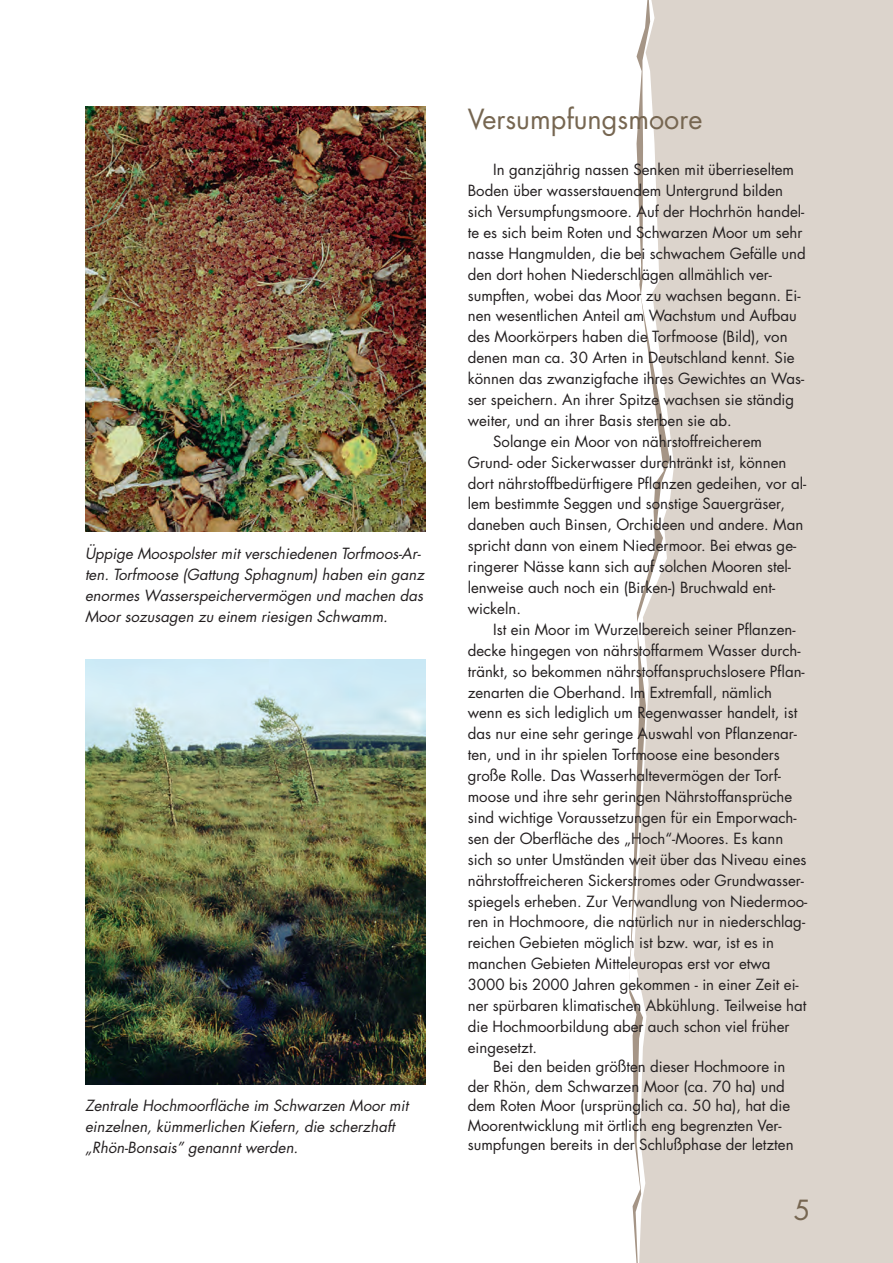
<style>
.page{position:relative;width:893px;height:1263px;background:#fff}
.page>*{position:absolute;margin:0;border:0;box-sizing:border-box;transform-origin:0 0}
.t1{font:27px "Futura";color:#766651}
.t2{font:15px/19.5px "Futura";color:#231f20}
.t3{font:italic 15px/21px "Futura";color:#231f20}
</style>
<div class="page">
<img style="left:85px;top:0;width:808px;height:1263px">
<p class="t3" style="left:85px;top:544px;width:341px">Üppige Moospolster mit verschiedenen Torfmoos-Ar&shy;ten. Torfmoose (Gattung Sphagnum) haben ein ganz enormes Wasserspeichervermögen und machen das Moor sozusagen zu einem riesigen Schwamm.</p>
<p class="t3" style="left:85px;top:1097px;width:325px">Zentrale Hochmoorfläche im Schwarzen Moor mit einzelnen, kümmerlichen Kiefern, die scherzhaft „Rhön-Bonsais” genannt werden.</p>
<h1 class="t1" style="left:468px;top:106px;width:236px">Versumpfungsmoore</h1>
<p class="t2" style="left:493px;top:161px;width:302px">In ganzjährig nassen Senken mit überrieseltem</p>
<p class="t2" style="left:468px;top:182px;width:317px">Boden über wasserstauendem Untergrund bilden</p>
<p class="t2" style="left:468px;top:203px;width:338px">sich Versumpfungsmoore. Auf der Hochrhön handel-</p>
<p class="t2" style="left:468px;top:224px;width:336px">te es sich beim Roten und Schwarzen Moor um sehr</p>
<p class="t2" style="left:468px;top:245px;width:340px">nasse Hangmulden, die bei schwachem Gefälle und</p>
<p class="t2" style="left:468px;top:266px;width:306px">den dort hohen Niederschlägen allmählich ver-</p>
<p class="t2" style="left:468px;top:286px;width:334px">sumpften, wobei das Moor zu wachsen begann. Ei-</p>
<p class="t2" style="left:468px;top:307px;width:330px">nen wesentlichen Anteil am Wachstum und Aufbau</p>
<p class="t2" style="left:468px;top:328px;width:321px">des Moorkörpers haben die Torfmoose (Bild), von</p>
<p class="t2" style="left:468px;top:349px;width:328px">denen man ca. 30 Arten in Deutschland kennt. Sie</p>
<p class="t2" style="left:468px;top:370px;width:338px">können das zwanzigfache ihres Gewichtes an Was-</p>
<p class="t2" style="left:468px;top:391px;width:328px">ser speichern. An ihrer Spitze wachsen sie ständig</p>
<p class="t2" style="left:468px;top:412px;width:265px">weiter, und an ihrer Basis sterben sie ab.</p>
<p class="t2" style="left:493px;top:433px;width:270px">Solange ein Moor von nährstoffreicherem</p>
<p class="t2" style="left:468px;top:454px;width:320px">Grund- oder Sickerwasser durchtränkt ist, können</p>
<p class="t2" style="left:468px;top:475px;width:340px">dort nährstoffbedürftigere Pflanzen gedeihen, vor al-</p>
<p class="t2" style="left:468px;top:495px;width:319px">lem bestimmte Seggen und sonstige Sauergräser,</p>
<p class="t2" style="left:468px;top:516px;width:337px">daneben auch Binsen, Orchideen und andere. Man</p>
<p class="t2" style="left:468px;top:537px;width:330px">spricht dann von einem Niedermoor. Bei etwas ge-</p>
<p class="t2" style="left:468px;top:558px;width:325px">ringerer Nässe kann sich auf solchen Mooren stel-</p>
<p class="t2" style="left:468px;top:579px;width:309px">lenweise auch noch ein (Birken-) Bruchwald ent-</p>
<p class="t2" style="left:468px;top:600px;width:55px">wickeln.</p>
<p class="t2" style="left:493px;top:621px;width:304px">Ist ein Moor im Wurzelbereich seiner Pflanzen-</p>
<p class="t2" style="left:468px;top:642px;width:334px">decke hingegen von nährstoffarmem Wasser durch-</p>
<p class="t2" style="left:468px;top:663px;width:338px">tränkt, so bekommen nährstoffanspruchslosere Pflan-</p>
<p class="t2" style="left:468px;top:684px;width:306px">zenarten die Oberhand. Im Extremfall, nämlich</p>
<p class="t2" style="left:468px;top:704px;width:331px">wenn es sich lediglich um Regenwasser handelt, ist</p>
<p class="t2" style="left:468px;top:725px;width:331px">das nur eine sehr geringe Auswahl von Pflanzenar-</p>
<p class="t2" style="left:468px;top:746px;width:314px">ten, und in ihr spielen Torfmoose eine besonders</p>
<p class="t2" style="left:468px;top:767px;width:315px">große Rolle. Das Wasserhaltevermögen der Torf-</p>
<p class="t2" style="left:468px;top:788px;width:326px">moose und ihre sehr geringen Nährstoffansprüche</p>
<p class="t2" style="left:468px;top:809px;width:330px">sind wichtige Voraussetzungen für ein Emporwach-</p>
<p class="t2" style="left:468px;top:830px;width:317px">sen der Oberfläche des „Hoch“-Moores. Es kann</p>
<p class="t2" style="left:468px;top:851px;width:340px">sich so unter Umständen weit über das Niveau eines</p>
<p class="t2" style="left:468px;top:872px;width:338px">nährstoffreicheren Sickerstromes oder Grundwasser-</p>
<p class="t2" style="left:468px;top:892px;width:341px">spiegels erheben. Zur Verwandlung von Niedermoo-</p>
<p class="t2" style="left:468px;top:913px;width:339px">ren in Hochmoore, die natürlich nur in niederschlag-</p>
<p class="t2" style="left:468px;top:934px;width:308px">reichen Gebieten möglich ist bzw. war, ist es in</p>
<p class="t2" style="left:468px;top:955px;width:304px">manchen Gebieten Mitteleuropas erst vor etwa</p>
<p class="t2" style="left:468px;top:976px;width:332px">3000 bis 2000 Jahren gekommen - in einer Zeit ei-</p>
<p class="t2" style="left:468px;top:997px;width:340px">ner spürbaren klimatischen Abkühlung. Teilweise hat</p>
<p class="t2" style="left:468px;top:1018px;width:323px">die Hochmoorbildung aber auch schon viel früher</p>
<p class="t2" style="left:468px;top:1039px;width:71px">eingesetzt.</p>
<p class="t2" style="left:468px;top:1058px;width:327px;text-indent:26px">Bei den beiden größten dieser Hochmoore in der Rhön, dem Schwarzen Moor (ca. 70 ha) und dem Roten Moor (ursprünglich ca. 50 ha), hat die Moorentwicklung mit örtlich eng begrenzten Ver&shy;sumpfungen bereits in der Schlußphase der letzten</p>
<h1 class="t1" style="left:794px;top:1197px;width:18px">5</h1>
</div>
